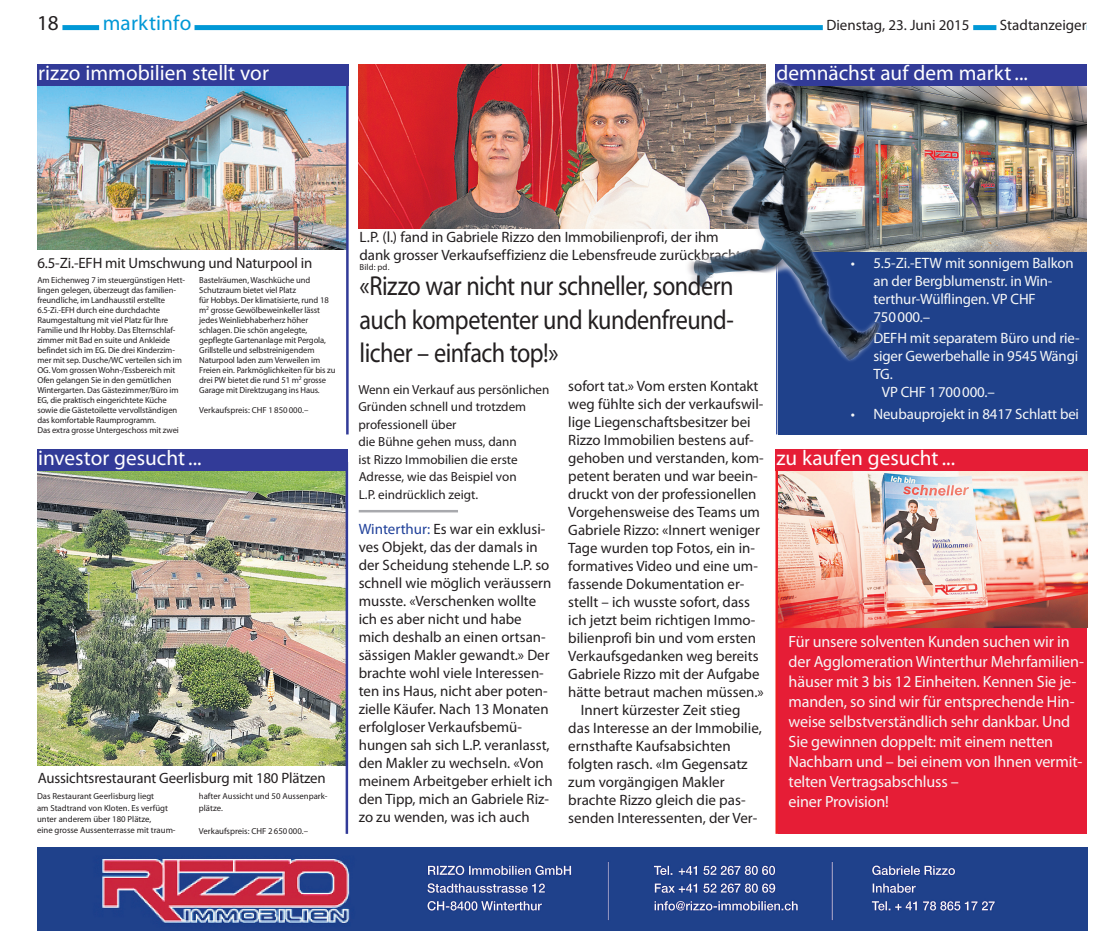
<style>
.page{position:relative;width:1117px;height:939px;background:#fff}
.page>*{position:absolute;margin:0;border:0;box-sizing:border-box;transform-origin:0 0}
.Titel_28__2_und_3spa{font:27.5px/33.8px "Myriad Pro";letter-spacing:-.02em;color:#231f20;text-align:justify;scale:.88 1}
.Kolumne_Überschrift{font:21.25px "Myriad Pro";color:#fff}
.Seitenkopf{font:21.25px "Myriad Pro";letter-spacing:.01em;color:#0098d6}
.GT{font:21.25px "Myriad Pro";color:#231f20}
.Hinweis_Titel{font:16.25px/20px "Myriad Pro";letter-spacing:-.01em;color:#f6f7f7}
.GT-2{font:15px/18px "Myriad Pro";color:#231f20}
.Hinweis_Titel-2{font:15px/18px "Myriad Pro";letter-spacing:-.01em;color:#f6f7f7}
.GT_Einzug{font:15px/18px "Myriad Pro";color:#231f20}
.Legende{font:15px/18px "Myriad Pro";letter-spacing:-.005em;color:#231f20}
.Hinweis_Titel-3{font:15px "Myriad Pro";letter-spacing:-.01em;color:#231f20}
.Lead{font:13.12px/17.5px "Myriad Pro";color:#231f20}
.Hinweis_mager{font:8.75px/10px "Myriad Pro";letter-spacing:-.01em;color:#231f20}
.Legende-2{font:8.75px "Myriad Pro";letter-spacing:.015em;color:#231f20}
.s1{color:#20419a}
</style>
<div class="page">
<div style="left:777px;top:628px;width:309px;height:205px;background:#e61d36"></div>
<div style="left:777px;top:252px;width:309px;height:182px;background:#1f418b"></div>
<div style="left:40px;top:25px;width:1046px;height:5px;background:#0098d6"></div>
<div style="left:37px;top:18px;width:25px;height:15px;background:#fff"></div>
<div style="left:996px;top:18px;width:90px;height:15px;background:#fff"></div>
<div style="left:822px;top:18px;width:150px;height:15px;background:#fff"></div>
<div style="left:99px;top:18px;width:95px;height:15px;background:#fff"></div>
<img style="left:38px;top:848px;width:1048px;height:82px">
<img style="left:37px;top:86px;width:309px;height:163px">
<div style="left:37px;top:64px;width:311px;height:22px;background:#323b98"></div>
<hr style="left:346px;top:85px;width:2px;height:349px;background:#323b98">
<img style="left:358px;top:64px;width:407px;height:165px">
<hr style="left:358px;top:510px;width:100px;height:2px;background:#a8a9ad">
<img style="left:38px;top:471px;width:307px;height:294px">
<img style="left:777px;top:471px;width:310px;height:157px">
<img style="left:921px;top:86px;width:164px;height:165px">
<div style="left:775px;top:64px;width:311px;height:22px;background:#323b98"></div>
<hr style="left:776px;top:84px;width:1px;height:350px;background:#20419a">
<img style="left:685px;top:75px;width:236px;height:291px">
<div style="left:775px;top:449px;width:312px;height:22px;background:#e61d36"></div>
<hr style="left:775px;top:469px;width:2px;height:365px;background:#ee1d23">
<div style="left:37px;top:449px;width:311px;height:22px;background:#323b98"></div>
<hr style="left:345px;top:462px;width:3px;height:372px;background:#323b98">
<p class="GT" style="left:37px;top:10px;width:23px">18</p>
<p class="Seitenkopf" style="left:103px;top:10px;width:90px">marktinfo</p>
<p class="GT-2" style="left:826px;top:16px;width:145px">Dienstag, 23. Juni 2015</p>
<p class="GT-2" style="left:999px;top:16px;width:88px">Stadtanzeiger</p>
<p class="Kolumne_Überschrift" style="left:38px;top:60px;width:232px">rizzo immobilien stellt vor</p>
<p class="Kolumne_Überschrift" style="left:776px;top:60px;width:253px">demnächst auf dem markt...</p>
<p class="Legende" style="left:359px;top:227px;width:393px">L.P. (l.) fand in Gabriele Rizzo den Immobilienprofi, der ihm dank grosser Verkaufseffizienz die Lebensfreude zurückbrachte.</p>
<p class="Legende-2" style="left:359px;top:262px;width:31px">Bild: pd.</p>
<p class="Hinweis_Titel-3" style="left:37px;top:253px;width:276px">6.5-Zi.-EFH mit Umschwung und Naturpool in</p>
<p class="Hinweis_mager" style="left:37px;top:275px;width:149px">Am Eichenweg 7 im steuergünstigen Hett&shy;lingen gelegen, überzeugt das familien&shy;freundliche, im Landhausstil erstellte 6.5-Zi.-EFH durch eine durchdachte Raumgestaltung mit viel Platz für Ihre Familie und Ihr Hobby. Das Elternschlaf&shy;zimmer mit Bad en suite und Ankleide befindet sich im EG. Die drei Kinderzim&shy;mer mit sep. Dusche/WC verteilen sich im OG. Vom grossen Wohn-/Essbereich mit Ofen gelangen Sie in den gemütlichen Wintergarten. Das Gästezimmer/Büro im EG, die praktisch eingerichtete Küche sowie die Gästetoilette vervollständigen das komfortable Raumprogramm.<br>Das extra grosse Untergeschoss mit zwei</p>
<p class="Hinweis_mager" style="left:199px;top:275px;width:138px">Bastelräumen, Waschküche und Schutzraum bietet viel Platz<br>für Hobbys. Der klimatisierte, rund 18 m<sup>2</sup> grosse Gewölbeweinkeller lässt jedes Weinliebhaberherz höher schlagen. Die schön angelegte, gepflegte Gartenanlage mit Pergola, Grillstelle und selbstreinigendem Naturpool laden zum Verweilen im Freien ein. Parkmöglichkeiten für bis zu drei PW bietet die rund 51 m<sup>2</sup> grosse Garage mit Direktzugang ins Haus.</p>
<p class="Hinweis_Titel-2" style="left:873px;top:253px;width:202px;text-indent:-22px">• 5.5-Zi.-ETW mit sonnigem Balkon an der Bergblumenstr. in Win&shy;terthur-Wülflingen. VP CHF<br>750000.–</p>
<p class="Hinweis_Titel-2" style="left:850px;top:329px;width:230px">• DEFH mit separatem Büro und rie-</p>
<p class="Hinweis_Titel-2" style="left:873px;top:347px;width:206px">siger Gewerbehalle in 9545 Wängi</p>
<p class="Hinweis_Titel-2" style="left:873px;top:365px;width:21px">TG.</p>
<p class="Hinweis_Titel-2" style="left:881px;top:383px;width:115px">VP CHF 1700000.–</p>
<p class="Hinweis_Titel-2" style="left:850px;top:405px;width:230px">• Neubauprojekt in 8417 Schlatt bei</p>
<p class="Titel_28__2_und_3spa" style="left:359px;top:268px;width:427px">«Rizzo war nicht nur schneller, sondern auch kompetenter und kundenfreund&shy;licher – einfach top!»</p>
<p class="GT-2" style="left:568px;top:377px;width:197px">sofort tat.» Vom ersten Kontakt weg fühlte sich der verkaufswil&shy;lige Liegenschaftsbesitzer bei<br>Rizzo Immobilien bestens auf&shy;gehoben und verstanden, kom&shy;petent beraten und war beein&shy;druckt von der professionellen<br>Vorgehensweise des Teams um<br>Gabriele Rizzo: «Innert weniger<br>Tage wurden top Fotos, ein in&shy;formatives Video und eine um&shy;fassende Dokumentation er&shy;stellt – ich wusste sofort, dass ich jetzt beim richtigen Immo&shy;bilienprofi bin und vom ersten<br>Verkaufsgedanken weg bereits<br>Gabriele Rizzo mit der Aufgabe hätte betraut machen müssen.»</p>
<p class="GT_Einzug" style="left:568px;top:701px;width:195px;text-indent:12px">Innert kürzester Zeit stieg das Interesse an der Immobilie, ernsthafte Kaufsabsichten folgten rasch. «Im Gegensatz zum vorgängigen Makler brachte Rizzo gleich die pas&shy;senden Interessenten, der Ver-</p>
<p class="Lead" style="left:358px;top:380px;width:192px">Wenn ein Verkauf aus persönlichen<br>Gründen schnell und trotzdem professionell über<br>die Bühne gehen muss, dann<br>ist Rizzo Immobilien die erste<br>Adresse, wie das Beispiel von<br>L.P. eindrücklich zeigt.</p>
<p class="GT-2" style="left:358px;top:520px;width:195px"><span class="s1">Winterthur:</span> Es war ein exklusi&shy;ves Objekt, das der damals in der Scheidung stehende L.P. so schnell wie möglich veräussern musste. «Verschenken wollte ich es aber nicht und habe mich deshalb an einen ortsan&shy;sässigen Makler gewandt.» Der brachte wohl viele Interessen&shy;ten ins Haus, nicht aber poten&shy;zielle Käufer. Nach 13 Monaten erfolgloser Verkaufsbemü&shy;hungen sah sich L.P. veranlasst, den Makler zu wechseln. «Von meinem Arbeitgeber erhielt ich den Tipp, mich an Gabriele Riz&shy;zo zu wenden, was ich auch</p>
<p class="Hinweis_mager" style="left:199px;top:405px;width:111px">Verkaufspreis: CHF 1850000.–</p>
<p class="Kolumne_Überschrift" style="left:38px;top:445px;width:165px">investor gesucht...</p>
<p class="Kolumne_Überschrift" style="left:776px;top:445px;width:180px">zu kaufen gesucht...</p>
<p class="Hinweis_Titel" style="left:788px;top:632px;width:297px">Für unsere solventen Kunden suchen wir in der Agglomeration Winterthur Mehrfamilien&shy;häuser mit 3 bis 12 Einheiten. Kennen Sie je&shy;manden, so sind wir für entsprechende Hin&shy;weise selbstverständlich sehr dankbar. Und Sie gewinnen doppelt: mit einem netten Nachbarn und – bei einem von Ihnen vermit&shy;telten Vertragsabschluss –<br>einer Provision!</p>
<p class="Hinweis_Titel-3" style="left:38px;top:769px;width:289px">Aussichtsrestaurant Geerlisburg mit 180 Plätzen</p>
<p class="Hinweis_mager" style="left:37px;top:790px;width:140px;line-height:11.4px">Das Restaurant Geerlisburg liegt<br>am Stadtrand von Kloten. Es verfügt unter anderem über 180 Plätze,<br>eine grosse Aussenterrasse mit traum-</p>
<p class="Hinweis_mager" style="left:199px;top:790px;width:130px;line-height:11.4px">hafter Aussicht und 50 Aussenpark&shy;plätze.</p>
<p class="Hinweis_mager" style="left:199px;top:826px;width:111px">Verkaufspreis: CHF 2650000.–</p>
</div>
